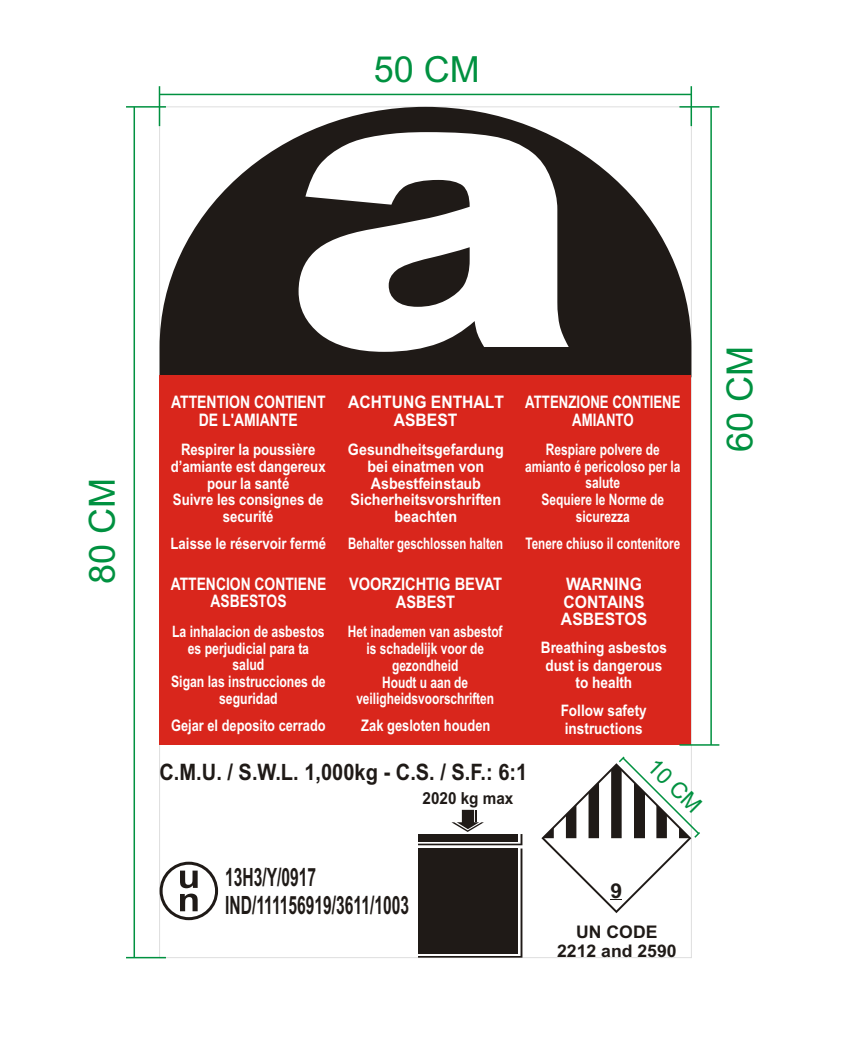
<style>
.page{position:relative;width:851px;height:1064px;background:#fff}
.page>*{position:absolute;margin:0;border:0;box-sizing:border-box;transform-origin:0 0}
.t1{font:900 405.15px "Arial";color:#fff;scale:1.12 1}
.t2{font:36px "Arial";color:#009140}
.t3{font:700 25.2px/28.2px "Arial";color:#1f1a17;scale:.62 1}
.t4{font:700 22.65px "Arial";color:#1f1a17;scale:.89 1}
.t5{font:22.35px "Arial";color:#009140}
.t6{font:700 20.55px "Arial";color:#1f1a17;scale:1.04 1}
.t7{font:700 17.4px/19.4px "Arial";color:#1f1a17;text-align:center}
.t8{font:700 17.25px/17.2px "Arial";color:#fff;scale:.91 1}
.t9{font:700 17.25px/17.4px "Arial";color:#fff;text-align:center;scale:.81 1}
.t10{font:700 17.25px/17.4px "Arial";color:#fff;text-align:center;scale:.8 1}
.t11{font:700 17.25px/17.4px "Arial";color:#fff;text-align:center;scale:.77 1}
.t12{font:700 17.25px/17.4px "Arial";color:#fff;text-align:center;scale:.85 1}
.t13{font:700 16.5px "Arial";color:#1f1a17;scale:.92 1}
.t14{font:700 16.05px "Arial";color:#fff;scale:.73 1}
.t15{font:700 16.05px "Arial";color:#fff;scale:.81 1}
.t16{font:700 15.9px/16.8px "Arial";color:#fff;text-align:center;scale:.83 1}
.t17{font:700 15.9px/16.8px "Arial";color:#fff;text-align:center;scale:.75 1}
.t18{font:700 15.9px/16.8px "Arial";color:#fff;text-align:center;scale:.9 1}
.t19{font:700 15.9px/16.8px "Arial";color:#fff;text-align:center;scale:.77 1}
.t20{font:700 15.9px/16.8px "Arial";color:#fff;text-align:center;scale:.76 1}
.t21{font:700 15.9px/17.7px "Arial";color:#fff;text-align:center;scale:.86 1}
.t22{font:700 15.9px "Arial";color:#fff;scale:.72 1}
.t23{font:700 15.9px "Arial";color:#fff;scale:.8 1}
</style>
<div class="page">
<svg style="left:159px;top:107px;width:532px;height:268px;fill:#1f1a17"></svg>
<div style="left:159px;top:375px;width:532px;height:369px;background:#d9261c"></div>
<svg style="left:159px;top:861px;width:59px;height:59px"></svg>
<svg style="left:418px;top:809px;width:104px;height:148px"></svg>
<hr style="left:133px;top:107px;width:2px;height:850px;background:#009140">
<hr style="left:126px;top:106px;width:40px;height:2px;background:#009140">
<hr style="left:126px;top:956px;width:40px;height:2px;background:#009140">
<hr style="left:710px;top:107px;width:1px;height:638px;background:#009140">
<hr style="left:679px;top:106px;width:40px;height:2px;background:#009140">
<hr style="left:679px;top:744px;width:40px;height:1px;background:#009140">
<svg style="left:541px;top:755px;width:159px;height:158px"></svg>
<hr style="left:159px;top:94px;width:532px;height:1px;background:#009140">
<hr style="left:690px;top:86px;width:2px;height:40px;background:#009140">
<hr style="left:159px;top:86px;width:1px;height:40px;background:#009140">
<h2 class="t2" style="left:89px;top:584px;width:108px;rotate:-90deg">80 CM</h2>
<h2 class="t2" style="left:373px;top:56px;width:108px">50 CM</h2>
<h1 class="t1" style="left:282px;top:57px;width:271px">a</h1>
<p class="t9" style="left:171px;top:395px;width:192px">ATTENTION CONTIENT<br>DE L'AMIANTE</p>
<p class="t16" style="left:171px;top:442px;width:188px">Respirer la poussière d’amiante est dangereux pour la santé<br>Suivre les consignes de securité</p>
<p class="t16" style="left:170px;top:536px;width:189px">Laisse le réservoir fermé</p>
<p class="t10" style="left:171px;top:577px;width:196px">ATTENCION CONTIENE<br>ASBESTOS</p>
<p class="t19" style="left:171px;top:624px;width:202px">La inhalacion de asbestos es perjudicial para ta salud<br>Sigan las instrucciones de seguridad</p>
<p class="t23" style="left:171px;top:719px;width:195px">Gejar el deposito cerrado</p>
<p class="t8" style="left:348px;top:395px;width:173px;text-align:center">ACHTUNG ENTHALT<br>ASBEST</p>
<p class="t18" style="left:348px;top:442px;width:175px">Gesundheitsgefardung bei einatmen von<br>Asbestfeinstaub<br>Sicherheitsvorshriften beachten</p>
<p class="t22" style="left:348px;top:537px;width:217px">Behalter geschlossen halten</p>
<p class="t12" style="left:349px;top:577px;width:182px">VOORZICHTIG BEVAT<br>ASBEST</p>
<p class="t17" style="left:348px;top:624px;width:208px">Het inademen van asbestof is schadelijk voor de gezondheid<br>Houdt u aan de veiligheidsvoorschriften</p>
<p class="t15" style="left:361px;top:719px;width:161px">Zak gesloten houden</p>
<p class="t11" style="left:525px;top:395px;width:203px">ATTENZIONE CONTIENE<br>AMIANTO</p>
<p class="t20" style="left:525px;top:442px;width:205px">Respiare polvere de amianto é pericoloso per la salute<br>Sequiere le Norme de sicurezza</p>
<p class="t14" style="left:525px;top:537px;width:213px">Tenere chiuso il contenitore</p>
<p class="t8" style="left:561px;top:577px;width:96px">WARNING<br>CONTAINS<br>ASBESTOS</p>
<p class="t21" style="left:541px;top:640px;width:148px">Breathing asbestos dust is dangerous to health</p>
<p class="t21" style="left:560px;top:702px;width:102px;line-height:18.6px;text-align:left">Follow safety instructions</p>
<h3 class="t4" style="left:159px;top:763px;width:415px">C.M.U. / S.W.L. 1,000kg - C.S. / S.F.: 6:1</h3>
<p class="t13" style="left:422px;top:792px;width:100px">2020 kg max</p>
<h3 class="t3" style="left:225px;top:865px;width:298px">13H3/Y/0917<br>IND/111156919/3611/1003</h3>
<h3 class="t5" style="left:657px;top:756px;width:68px;rotate:45deg">10 CM</h3>
<p class="t6" style="left:610px;top:882px;width:13px">9</p>
<p class="t7" style="left:557px;top:923px;width:121px">UN CODE<br>2212 and 2590</p>
<h2 class="t2" style="left:726px;top:452px;width:108px;rotate:-90deg">60 CM</h2>
</div>
